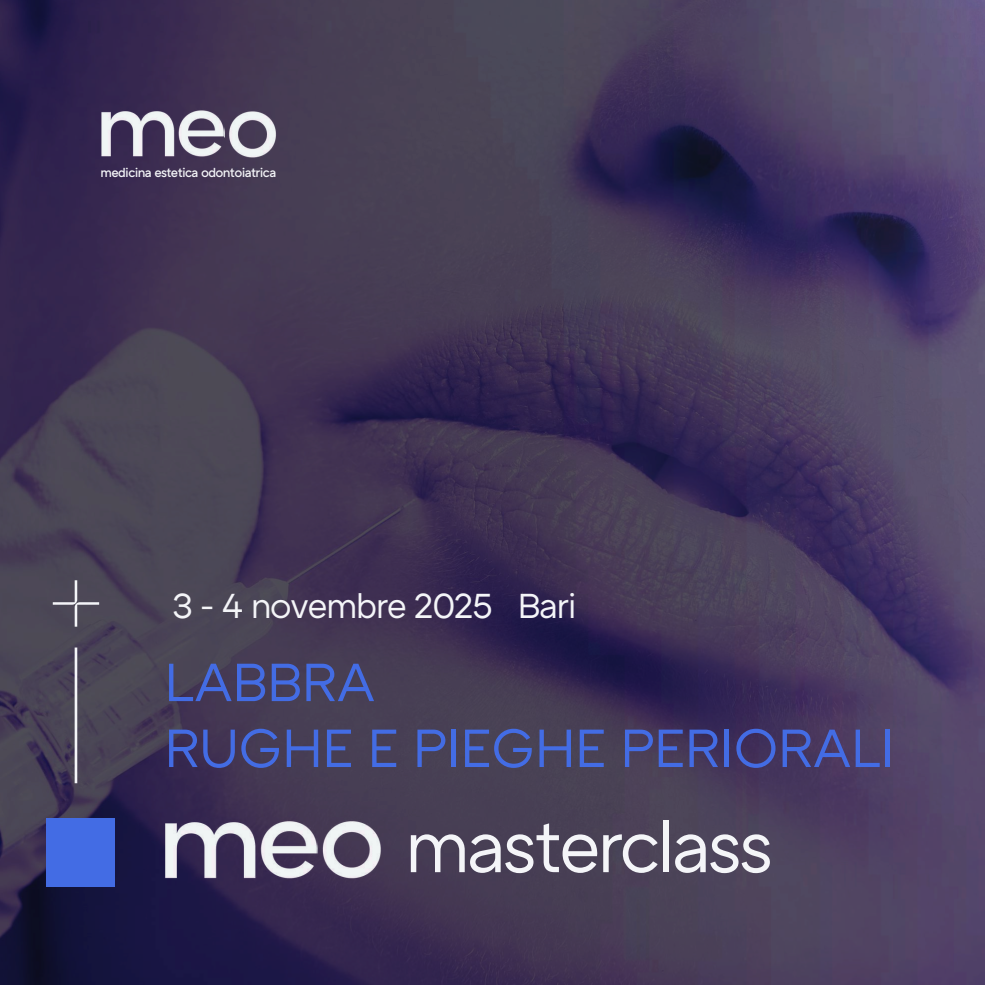
<style>
.page{position:relative;width:985px;height:985px;background:#fff}
.page>*{position:absolute;margin:0;border:0;box-sizing:border-box;transform-origin:0 0}
.t1{font:73.94px "ATC Arquette";letter-spacing:-.05em;color:#f4f5f8}
.t2{font:54.95px/65.9px "ATC Arquette";letter-spacing:-.03em;color:#436ce4}
.t3{font:35.52px "ATC Arquette";letter-spacing:-.05em;color:#f4f5f8}
.t4{font:500 13.04px "ATC Arquette";letter-spacing:-.05em;color:#f4f5f8}
</style>
<div class="page">
<img style="left:0;top:0;width:984px;height:984px">
<img style="left:100px;top:98px;width:176px;height:62px">
<svg style="left:53px;top:580px;width:46px;height:46px;background:#5d5967"></svg>
<hr style="left:75px;top:647px;width:2px;height:136px;background:#f4f5f8">
<div style="left:46px;top:817px;width:69px;height:69px;background:#436ce4"></div>
<img style="left:164px;top:805px;width:156px;height:76px">
<img style="left:318px;top:806px;width:64px;height:75px">
<p class="t4" style="left:100px;top:164px;width:177px">medicina estetica odontoiatrica</p>
<h3 class="t3" style="left:172px;top:582px;width:406px">3 - 4 novembre 2025 Bari</h3>
<h2 class="t2" style="left:164px;top:647px;width:733px">LABBRA<br>RUGHE E PIEGHE PERIORALI</h2>
<h1 class="t1" style="left:404px;top:799px;width:370px">masterclass</h1>
</div>
